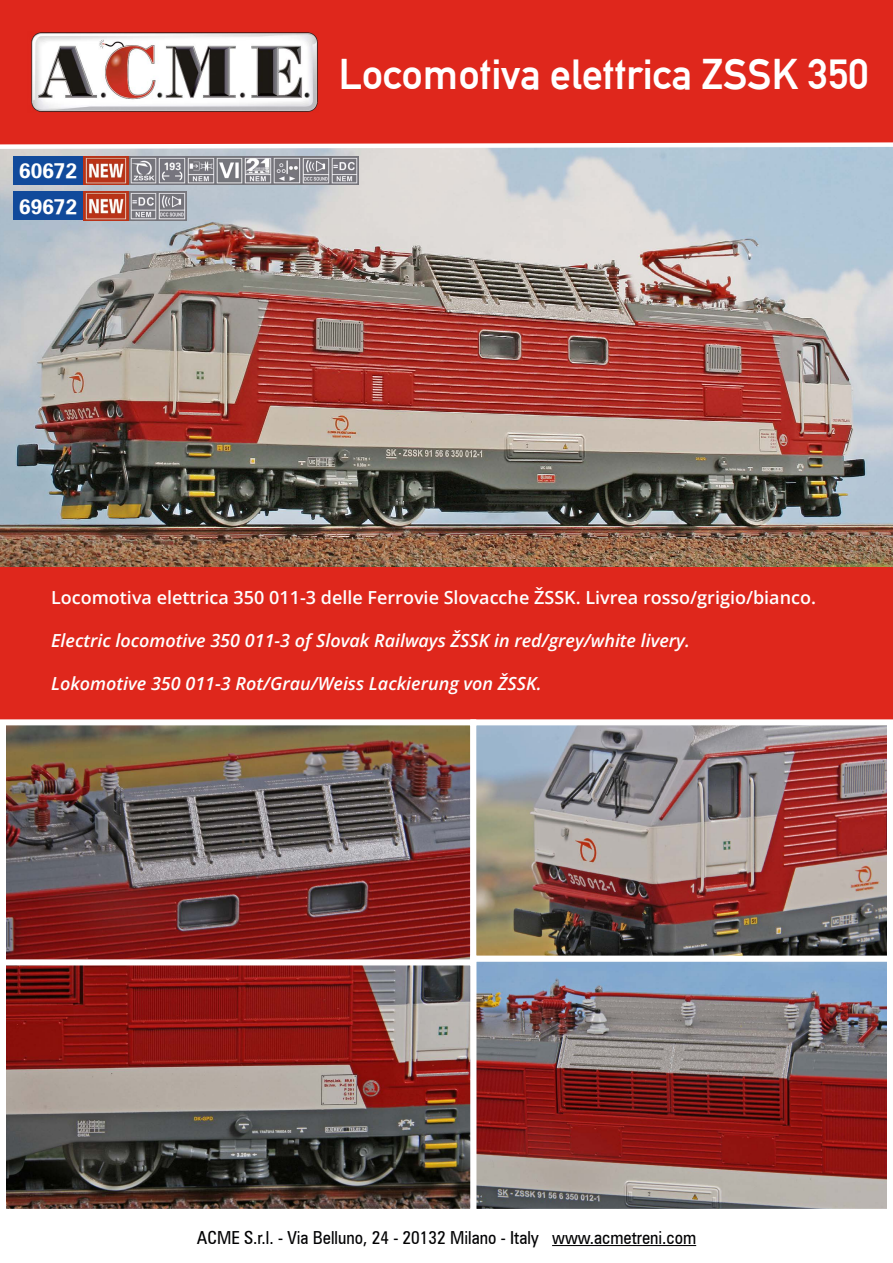
<style>
.page{position:relative;width:893px;height:1263px;background:#fff}
.page>*{position:absolute;margin:0;border:0;box-sizing:border-box;transform-origin:0 0}
.t1{font:42px "Alte DIN1451 Mittelschriftgepraegt";color:#fff}
.t2{font:21px "Zurich Bold BT";color:#fff}
.t3{font:italic 600 18px "Open Sans";color:#fff}
.t4{font:600 18px "Open Sans";color:#fff}
.t5{font:condensed 18px "Zurich BT";color:#020203}
.t6{font:10.5px "Zurich Bold BT";color:#fff}
</style>
<div class="page">
<hr style="left:552px;top:1245px;width:144px;height:1px;background:#020203">
<div style="left:0;top:566px;width:893px;height:535px;background:#df271c"></div>
<img style="left:0;top:151px;width:893px;height:415px">
<div style="left:13px;top:156px;width:71px;height:29px;background:#114a9b"></div>
<img style="left:84px;top:156px;width:275px;height:29px">
<div style="left:13px;top:191px;width:71px;height:29px;background:#114a9b"></div>
<img style="left:84px;top:191px;width:102px;height:29px">
<img style="left:0;top:719px;width:467px;height:237px">
<img style="left:479px;top:964px;width:414px;height:245px">
<img style="left:467px;top:719px;width:426px;height:245px">
<img style="left:0;top:956px;width:479px;height:253px">
<div style="left:0;top:0;width:893px;height:146px;background:#df271c"></div>
<img style="left:31px;top:32px;width:287px;height:80px">
<svg style="left:0;top:142px;width:893px;height:9px"></svg>
<p class="t2" style="left:19px;top:158px;width:60px">60672</p>
<p class="t6" style="left:164px;top:159px;width:19px">193</p>
<p class="t2" style="left:19px;top:193px;width:60px">69672</p>
<h1 class="t1" style="left:339px;top:50px;width:531px">Locomotiva elettrica ZSSK 350</h1>
<p class="t4" style="left:51px;top:585px;width:766px">Locomotiva elettrica 350 011-3 delle Ferrovie Slovacche ŽSSK. Livrea rosso/grigio/bianco.</p>
<p class="t3" style="left:51px;top:628px;width:640px">Electric locomotive 350 011-3 of Slovak Railways ŽSSK in red/grey/white livery.</p>
<p class="t3" style="left:51px;top:671px;width:492px">Lokomotive 350 011-3 Rot/Grau/Weiss Lackierung von ŽSSK.</p>
<p class="t5" style="left:197px;top:1226px;width:501px">ACME S.r.l. - Via Belluno, 24 - 20132 Milano - Italy www.acmetreni.com</p>
</div>
